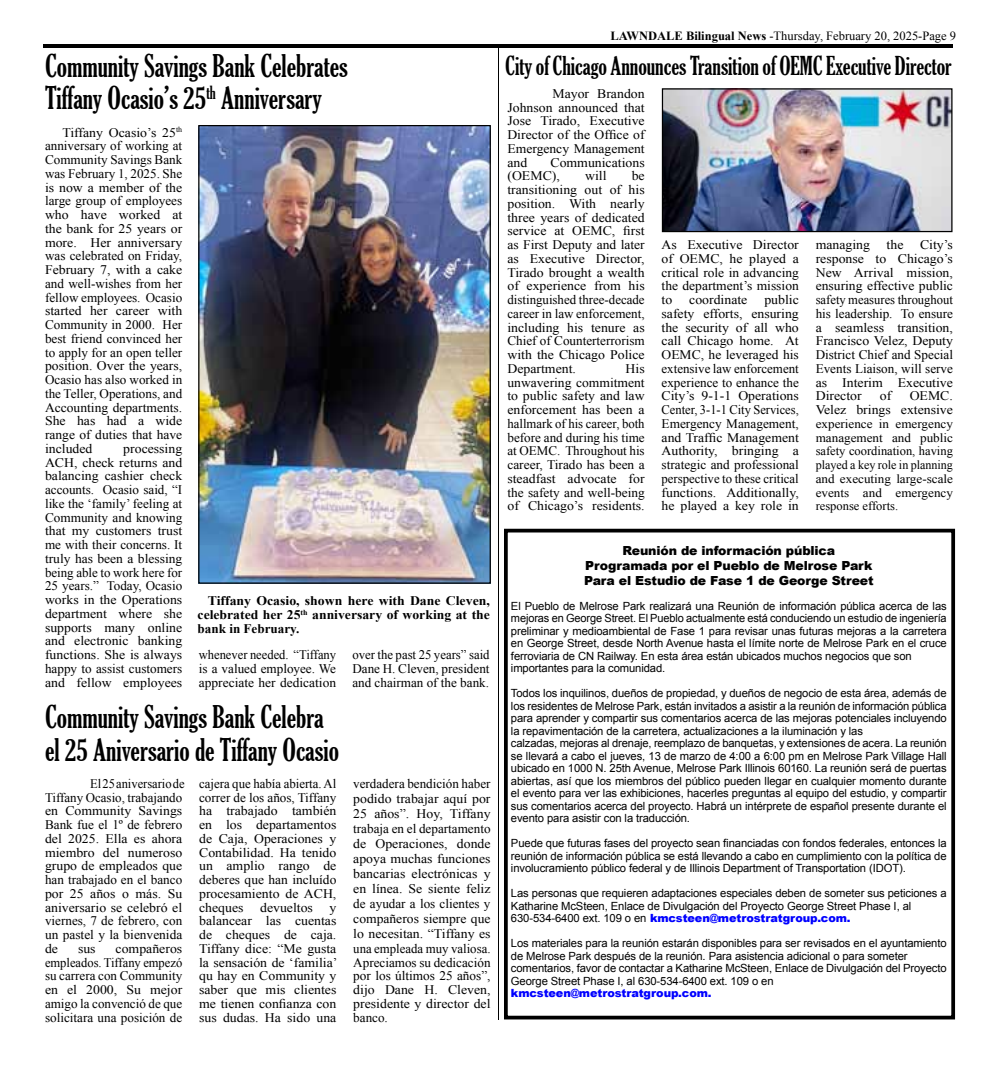
<style>
.page{position:relative;width:998px;height:1065px;background:#fff}
.page>*{position:absolute;margin:0;border:0;box-sizing:border-box;transform-origin:0 0}
.t1{font:extra-condensed 30px/32.5px "Gloucester";color:#000}
.t2{font:extra-condensed 25px "Gloucester";color:#000}
.t3{font:13.12px/13.8px "Times New Roman";color:#000;text-align:justify;scale:1.05 1}
.t4{font:13.12px/13.8px "Times New Roman";color:#000;text-align:justify}
.t5{font:13.12px/13.8px "Times New Roman";color:#000;text-align:justify;scale:.95 1}
.t6{font:700 13.12px/13.8px "Times New Roman";color:#000;text-align:justify;scale:1.05 1}
.t7{font:12.5px/13.8px "Times New Roman";color:#000;text-align:justify;scale:1.05 1}
.t8{font:900 12.5px/15px "Arial";letter-spacing:-.01em;color:#000;text-align:center}
.t9{font:12.5px "Times New Roman";color:#000}
.t10{font:11.25px/12.5px "Arial";letter-spacing:-.01em;color:#000}
.t11{font:900 11.25px "Arial";letter-spacing:-.01em;color:#00f}
.s1{font-weight:700}
.s2{font-weight:900;color:#00f}
</style>
<div class="page">
<hr style="left:43px;top:44px;width:909px;height:4px;background:#000">
<div style="left:504px;top:529px;width:451px;height:490px;border:4px solid #000"></div>
<img style="left:200px;top:127px;width:289px;height:455px">
<div style="left:198px;top:125px;width:293px;height:459px;border:1px solid #000"></div>
<hr style="left:498px;top:47px;width:1px;height:972px;background:#000">
<img style="left:664px;top:90px;width:286px;height:140px">
<div style="left:662px;top:88px;width:290px;height:144px;border:1px solid #000"></div>
<h1 class="t1" style="left:45px;top:50px;width:304px">Community Savings Bank Celebrates<br>Tiffany Ocasio’s 25<sup>th</sup> Anniversary</h1>
<p class="t3" style="left:45px;top:125px;width:132px;text-indent:17px">Tiffany Ocasio’s 25<sup>th </sup>anniversary of working at Community Savings Bank was February 1, 2025. She is now a member of the large group of employees who have worked at the bank for 25 years or more. Her anniversary was celebrated on Friday, February 7, with a cake and well-wishes from her fellow employees. Ocasio started her career with Community in 2000. Her best friend convinced her to apply for an open teller position. Over the years, Ocasio has also worked in the Teller, Operations, and Accounting departments.<br>She has had a wide range of duties that have included</p>
<p class="t3" style="left:45px;top:441px;width:132px;text-indent:78px">processing ACH, check returns and balancing cashier check accounts. Ocasio said, “I like the ‘family’ feeling at Community and knowing that my customers trust me with their concerns. It truly has been a blessing being able to work here for 25 years.” Today, Ocasio works in the Operations department where she supports many online and electronic banking functions. She is always happy to assist customers and fellow employees</p>
<p class="t6" style="left:198px;top:594px;width:280px;text-indent:10px">Tiffany Ocasio, shown here with Dane Cleven, celebrated her 25<sup>th</sup> anniversary of working at the bank in February.</p>
<p class="t5" style="left:199px;top:648px;width:146px">whenever needed. “Tiffany is a valued employee. We appreciate her dedication</p>
<p class="t4" style="left:352px;top:648px;width:139px">over the past 25 years” said Dane H. Cleven, president and chairman of the bank.</p>
<h1 class="t1" style="left:45px;top:701px;width:295px">Community Savings Bank Celebra el 25 Aniversario de Tiffany Ocasio</h1>
<p class="t5" style="left:45px;top:776px;width:148px;text-align:left;text-indent:45px">El 25 aniversario de<br>Tiffany Ocasio, trabajando en Community Savings<br>Bank fue el 1º de febrero del 2025. Ella es ahora miembro del numeroso grupo de empleados que han trabajado en el banco por 25 años o más. Su aniversario se celebró el viernes, 7 de febrero, con un pastel y la bienvenida de</p>
<p class="t4" style="left:199px;top:776px;width:139px">cajera que había abierta. Al correr de los años, Tiffany ha trabajado también en los departamentos de Caja, Operaciones y Contabilidad. Ha tenido un amplio rango de deberes que han incluído procesamiento de ACH, cheques</p>
<p class="t4" style="left:353px;top:776px;width:139px;line-height:15px">verdadera bendición haber podido trabajar aquí por 25 años”. Hoy, Tiffany trabaja en el departamento de Operaciones, donde apoya muchas funciones bancarias electrónicas y en línea. Se siente feliz de ayudar a los clientes y compañeros siempre que lo necesitan. “Tiffany es una empleada muy valiosa.</p>
<p class="t4" style="left:353px;top:955px;width:139px">Apreciamos su dedicación por los últimos 25 años”, dijo Dane H. Cleven, presidente y director del banco.</p>
<p class="t3" style="left:260px;top:900px;width:52px">devueltos</p>
<p class="t3" style="left:199px;top:900px;width:133px;text-indent:130px">y balancear las cuentas de cheques de caja.<br>Tiffany dice: “Me gusta la sensación de ‘familia’ qu hay en Community y saber que mis clientes me tienen confianza con sus dudas. Ha sido una</p>
<p class="t3" style="left:45px;top:941px;width:132px;text-indent:71px">compañeros empleados. Tiffany empezó su carrera con Community en el 2000, Su mejor amigo la convenció de que solicitara una posición de</p>
<p class="t3" style="left:78px;top:941px;width:18px">sus</p>
<p class="t9" style="left:610px;top:27px;width:347px"><span class="s1">LAWNDALE Bilingual News</span> -Thursday, February 20, 2025-Page 9</p>
<h2 class="t2" style="left:505px;top:52px;width:448px">City of Chicago Announces Transition of OEMC Executive Director</h2>
<p class="t3" style="left:507px;top:86px;width:132px;text-indent:45px">Mayor Brandon Johnson announced that Jose Tirado, Executive Director of the Office of Emergency Management and</p>
<p class="t3" style="left:507px;top:155px;width:132px;text-indent:43px">Communications (OEMC),</p>
<p class="t3" style="left:507px;top:169px;width:132px;text-indent:124px">be transitioning out of his position. With nearly three years of dedicated service at OEMC, first as First Deputy and later as Executive Director, Tirado brought a wealth of experience from his distinguished three-decade career in law enforcement, including his tenure as Chief of Counterterrorism with the Chicago Police Department.</p>
<p class="t3" style="left:585px;top:169px;width:22px">will</p>
<p class="t3" style="left:661px;top:238px;width:132px">As Executive Director of OEMC, he played a critical role in advancing the department’s mission to</p>
<p class="t3" style="left:815px;top:238px;width:132px;text-indent:104px">City’s response to Chicago’s New Arrival mission, ensuring effective public safety measures throughout his leadership. To ensure a seamless transition, Francisco Velez, Deputy District Chief and Special Events Liaison, will serve as Interim Executive Director</p>
<p class="t3" style="left:815px;top:238px;width:53px">managing</p>
<p class="t3" style="left:886px;top:238px;width:18px">the</p>
<p class="t3" style="left:661px;top:293px;width:132px;text-indent:103px">public safety efforts, ensuring the security of all who call Chicago home. At OEMC, he leveraged his extensive law enforcement experience to enhance the City’s 9-1-1 Operations Center, 3-1-1 City Services, Emergency Management, and Traffic Management Authority, bringing a strategic and professional perspective to these critical functions. Additionally, he played a key role in</p>
<p class="t3" style="left:689px;top:293px;width:57px">coordinate</p>
<p class="t3" style="left:507px;top:361px;width:132px;text-indent:118px">His unwavering commitment to public safety and law enforcement has been a hallmark of his career, both before and during his time at OEMC. Throughout his career, Tirado has been a steadfast advocate for the safety and well-being of Chicago’s residents.</p>
<p class="t3" style="left:879px;top:389px;width:12px">of</p>
<p class="t3" style="left:815px;top:389px;width:132px;text-align:right">OEMC.<br>Velez brings extensive</p>
<p class="t7" style="left:815px;top:417px;width:132px">experience in emergency management and public safety coordination, having played a key role in planning and executing large-scale events and emergency response efforts.</p>
<p class="t8" style="left:584px;top:542px;width:291px">Reunión de información pública<br>Programada por el Pueblo de Melrose Park<br>Para el Estudio de Fase 1 de George Street</p>
<p class="t10" style="left:511px;top:600px;width:437px">El Pueblo de Melrose Park realizará una Reunión de información pública acerca de las mejoras en George Street. El Pueblo actualmente está conduciendo un estudio de ingeniería preliminar y medioambiental de Fase 1 para revisar unas futuras mejoras a la carretera en George Street, desde North Avenue hasta el límite norte de Melrose Park en el cruce ferroviaria de CN Railway. En esta área están ubicados muchos negocios que son importantes para la comunidad.</p>
<p class="t10" style="left:511px;top:687px;width:437px">Todos los inquilinos, dueños de propiedad, y dueños de negocio de esta área, además de los residentes de Melrose Park, están invitados a asistir a la reunión de información pública para aprender y compartir sus comentarios acerca de las mejoras potenciales incluyendo la repavimentación de la carretera, actualizaciones a la iluminación y las<br>calzadas, mejoras al drenaje, reemplazo de banquetas, y extensiones de acera. La reunión se llevará a cabo el jueves, 13 de marzo de 4:00 a 6:00 pm en Melrose Park Village Hall ubicado en 1000 N. 25th Avenue, Melrose Park Illinois 60160. La reunión será de puertas abiertas, así que los miembros del público pueden llegar en cualquier momento durante el evento para ver las exhibiciones, hacerles preguntas al equipo del estudio, y compartir sus comentarios acerca del proyecto. Habrá un intérprete de español presente durante el evento para asistir con la traducción.</p>
<p class="t10" style="left:511px;top:837px;width:437px;text-align:justify">Puede que futuras fases del proyecto sean financiadas con fondos federales, entonces la reunión de información pública se está llevando a cabo en cumplimiento con la política de involucramiento público federal y de Illinois Department of Transportation (IDOT).</p>
<p class="t10" style="left:511px;top:887px;width:437px">Las personas que requieren adaptaciones especiales deben de someter sus peticiones a<br>Katharine McSteen, Enlace de Divulgación del Proyecto George Street Phase I, al<br>630-534-6400 ext. 109 o en <span class="s2">kmcsteen@metrostratgroup.com.</span></p>
<p class="t10" style="left:511px;top:937px;width:437px">Los materiales para la reunión estarán disponibles para ser revisados en el ayuntamiento de Melrose Park después de la reunión. Para asistencia adicional o para someter comentarios, favor de contactar a Katharine McSteen, Enlace de Divulgación del Proyecto George Street Phase I, al 630-534-6400 ext. 109 o en</p>
<p class="t11" style="left:511px;top:985px;width:202px">kmcsteen@metrostratgroup.com.</p>
</div>
